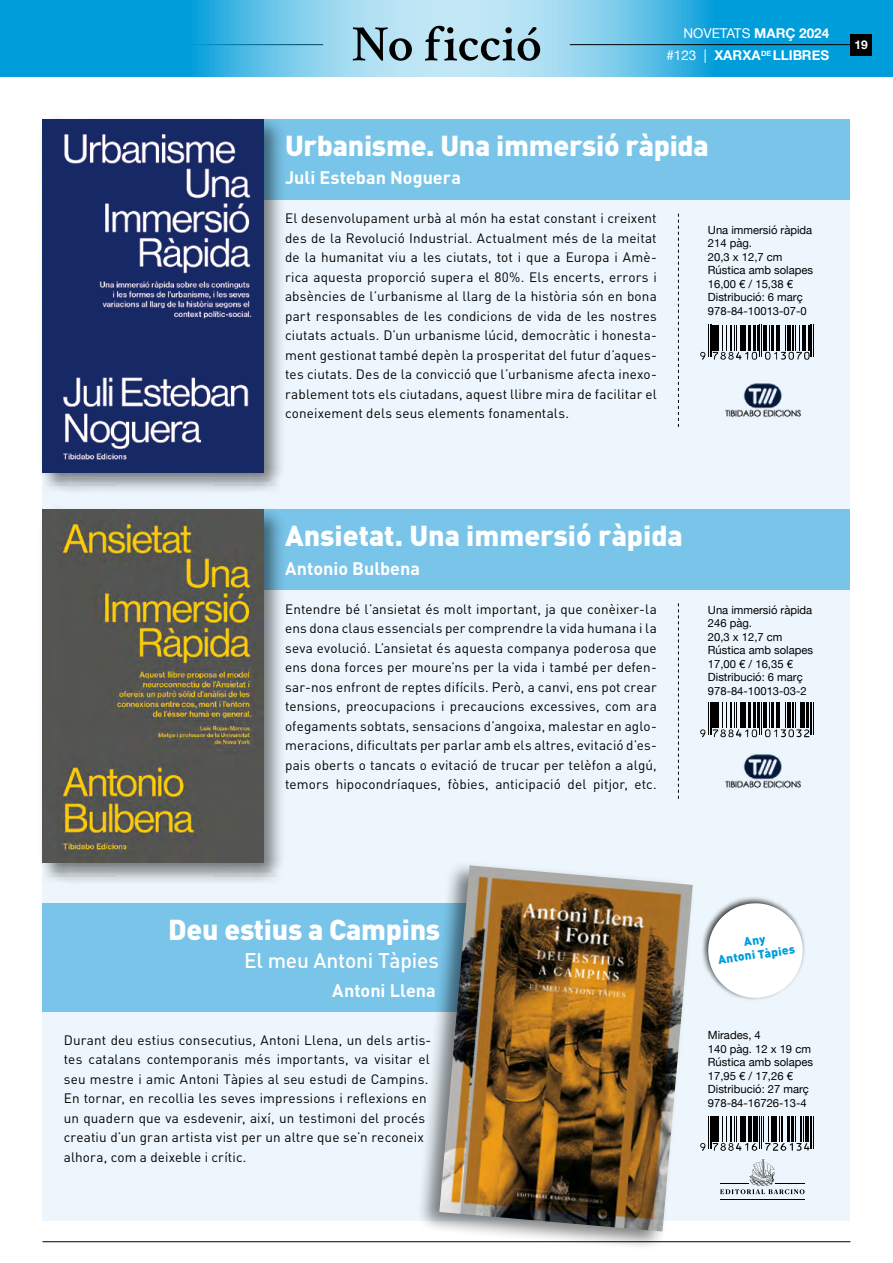
<style>
.page{position:relative;width:893px;height:1263px;background:#fff}
.page>*{position:absolute;margin:0;border:0;box-sizing:border-box;transform-origin:0 0}
.t1{font:600 51px "Crimson Text";color:#000}
.t2{font:900 28.5px "DIN";letter-spacing:-.01em;color:#fff}
.t3{font:500 21px "DIN";letter-spacing:-.01em;color:#fff}
.t4{font:700 18px "DIN";color:#fff}
.t5{font:13.5px/19.5px "DIN";letter-spacing:.01em;color:#000;text-align:justify}
.t6{font:700 13.5px/22.5px "Helvetica Neue";color:#fff;text-align:right}
.t7{font:900 12px/14.4px "DIN";color:#009ddb;text-align:center}
.t8{font:700 12px "Helvetica Neue";color:#fff}
.t9{font:11.25px/13.5px "Helvetica Neue";color:#000}
.s1{font-weight:400}
</style>
<div class="page">
<svg style="left:0;top:0;width:893px;height:77px;background:#4dbae5"></svg>
<div style="left:850px;top:34px;width:22px;height:21px;background:#000"></div>
<hr style="left:570px;top:44px;width:280px;height:1px;background:#000">
<div style="left:43px;top:119px;width:807px;height:1101px;background:#edf6fc"></div>
<hr style="left:43px;top:1241px;width:807px;height:1px;background:#000">
<div style="left:43px;top:903px;width:631px;height:109px;background:#79c4e9"></div>
<div style="left:43px;top:510px;width:807px;height:80px;background:#79c4e9"></div>
<div style="left:43px;top:119px;width:807px;height:81px;background:#79c4e9"></div>
<img style="left:725px;top:383px;width:76px;height:35px">
<img style="left:725px;top:754px;width:76px;height:35px">
<hr style="left:720px;top:1200px;width:84px;height:1px;background:#000">
<svg style="left:720px;top:1159px;width:84px;height:35px"></svg>
<div style="left:38px;top:505px;width:249px;height:381px;background:#000;opacity:.5"></div>
<img style="left:43px;top:510px;width:221px;height:353px">
<div style="left:38px;top:114px;width:249px;height:381px;background:#000;opacity:.5"></div>
<img style="left:43px;top:119px;width:221px;height:353px">
<svg style="left:678px;top:603px;width:1px;height:196px"></svg>
<svg style="left:678px;top:214px;width:1px;height:213px"></svg>
<div style="left:416px;top:860px;width:280px;height:392px;background:#000;opacity:.5"></div>
<img style="left:439px;top:865px;width:254px;height:366px">
<div style="left:701px;top:896px;width:105px;height:105px;background:#000;opacity:.75"></div>
<svg style="left:705px;top:900px;width:101px;height:101px"></svg>
<hr style="left:708px;top:325px;width:1px;height:32px;background:#000">
<hr style="left:710px;top:325px;width:1px;height:32px;background:#000">
<hr style="left:712px;top:325px;width:3px;height:25px;background:#000">
<hr style="left:759px;top:325px;width:1px;height:32px;background:#000">
<hr style="left:761px;top:325px;width:1px;height:32px;background:#000">
<hr style="left:763px;top:325px;width:4px;height:25px;background:#000">
<hr style="left:810px;top:325px;width:2px;height:32px;background:#000">
<hr style="left:813px;top:325px;width:1px;height:32px;background:#000">
<svg style="left:700px;top:352px;width:6px;height:8px"></svg>
<svg style="left:713px;top:325px;width:45px;height:35px"></svg>
<svg style="left:765px;top:325px;width:45px;height:35px"></svg>
<hr style="left:708px;top:702px;width:1px;height:33px;background:#000">
<hr style="left:710px;top:702px;width:1px;height:33px;background:#000">
<hr style="left:712px;top:702px;width:3px;height:26px;background:#000">
<hr style="left:759px;top:702px;width:1px;height:33px;background:#000">
<hr style="left:761px;top:702px;width:1px;height:33px;background:#000">
<hr style="left:763px;top:702px;width:4px;height:26px;background:#000">
<hr style="left:810px;top:702px;width:2px;height:33px;background:#000">
<hr style="left:813px;top:702px;width:1px;height:33px;background:#000">
<svg style="left:700px;top:729px;width:6px;height:8px"></svg>
<svg style="left:713px;top:702px;width:45px;height:35px"></svg>
<svg style="left:765px;top:702px;width:44px;height:35px"></svg>
<hr style="left:708px;top:1116px;width:1px;height:32px;background:#000">
<hr style="left:710px;top:1116px;width:1px;height:32px;background:#000">
<hr style="left:712px;top:1116px;width:3px;height:25px;background:#000">
<hr style="left:754px;top:1116px;width:4px;height:25px;background:#000">
<hr style="left:759px;top:1116px;width:1px;height:32px;background:#000">
<hr style="left:761px;top:1116px;width:1px;height:32px;background:#000">
<hr style="left:810px;top:1116px;width:2px;height:32px;background:#000">
<hr style="left:813px;top:1116px;width:1px;height:32px;background:#000">
<svg style="left:700px;top:1143px;width:6px;height:8px"></svg>
<svg style="left:713px;top:1116px;width:44px;height:35px"></svg>
<svg style="left:763px;top:1116px;width:47px;height:35px"></svg>
<h1 class="t1" style="left:351px;top:8px;width:192px">No ficció</h1>
<p class="t6" style="left:666px;top:22px;width:164px"><span class="s1">NOVETATS</span> MARÇ 2024 <span class="s1">#123 |</span> XARXA<sup>DE</sup> LLIBRES</p>
<p class="t8" style="left:854px;top:35px;width:15px">19</p>
<h2 class="t2" style="left:285px;top:126px;width:425px">Urbanisme. Una immersió ràpida</h2>
<h3 class="t4" style="left:285px;top:166px;width:177px">Juli Esteban Noguera</h3>
<p class="t5" style="left:285px;top:208px;width:373px">El desenvolupament urbà al món ha estat constant i creixent des de la Revolució Industrial. Actualment més de la meitat de la humanitat viu a les ciutats, tot i que a Europa i Amè&shy;rica aquesta proporció supera el 80%. Els encerts, errors i absències de l’urbanisme al llarg de la història són en bona part responsables de les condicions de vida de les nostres ciutats actuals. D’un urbanisme lúcid, democràtic i honesta&shy;ment gestionat també depèn la prosperitat del futur d’aques&shy;tes ciutats. Des de la convicció que l’urbanisme afecta inexo&shy;rablement tots els ciutadans, aquest llibre mira de facilitar el coneixement dels seus elements fonamentals.</p>
<p class="t9" style="left:708px;top:223px;width:107px">Una immersió ràpida<br>214 pàg.<br>20,3 x 12,7 cm<br>Rústica amb solapes<br>16,00 € / 15,38 €<br>Distribució: 6 març<br>978-84-10013-07-0</p>
<h2 class="t2" style="left:285px;top:517px;width:399px">Ansietat. Una immersió ràpida</h2>
<h3 class="t4" style="left:285px;top:556px;width:136px">Antonio Bulbena</h3>
<p class="t5" style="left:285px;top:599px;width:373px">Entendre bé l’ansietat és molt important, ja que conèixer-la ens dona claus essencials per comprendre la vida humana i la seva evolució. L’ansietat és aquesta companya poderosa que ens dona forces per moure’ns per la vida i també per defen&shy;sar-nos enfront de reptes difícils. Però, a canvi, ens pot crear tensions, preocupacions i precaucions excessives, com ara ofegaments sobtats, sensacions d’angoixa, malestar en aglo&shy;meracions, dificultats per parlar amb els altres, evitació d’es&shy;pais oberts o tancats o evitació de trucar per telèfon a algú, temors hipocondríaques, fòbies, anticipació del pitjor, etc.</p>
<p class="t9" style="left:708px;top:604px;width:107px">Una immersió ràpida<br>246 pàg.<br>20,3 x 12,7 cm<br>Rústica amb solapes<br>17,00 € / 16,35 €<br>Distribució: 6 març<br>978-84-10013-03-2</p>
<h2 class="t2" style="left:168px;top:910px;width:274px">Deu estius a Campins</h2>
<h3 class="t3" style="left:244px;top:947px;width:196px">El meu Antoni Tàpies</h3>
<h3 class="t4" style="left:332px;top:979px;width:105px">Antoni Llena</h3>
<p class="t5" style="left:64px;top:1030px;width:369px;text-align:left">Durant deu estius consecutius, Antoni Llena, un dels artis&shy;tes catalans contemporanis més importants, va visitar el seu mestre i amic Antoni Tàpies al seu estudi de Campins.<br>En tornar, en recollia les seves impressions i reflexions en un quadern que va esdevenir, així, un testimoni del procés creatiu d’un gran artista vist per un altre que se’n reconeix alhora, com a deixeble i crític.</p>
<p class="t7" style="left:715px;top:938px;width:79px;rotate:-8deg">Any<br>Antoni Tàpies</p>
<p class="t9" style="left:708px;top:1029px;width:107px">Mirades, 4<br>140 pàg. 12 x 19 cm<br>Rústica amb solapes<br>17,95 € / 17,26 €<br>Distribució: 27 març<br>978-84-16726-13-4</p>
</div>
